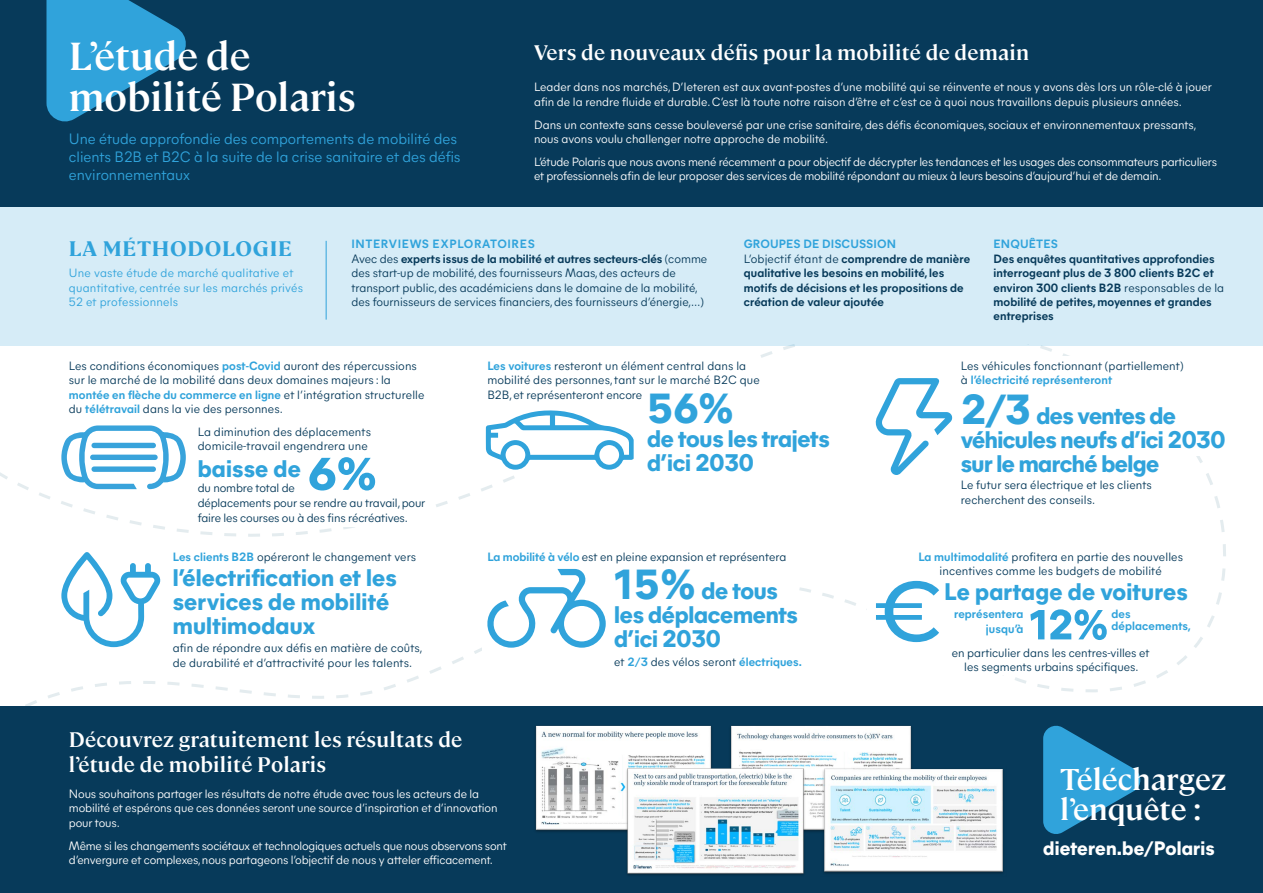
<style>
.page{position:relative;width:1263px;height:893px;background:#fff}
.page>*{position:absolute;margin:0;border:0;box-sizing:border-box;transform-origin:0 0}
.t1{font:800 42px "Mier A";color:#30a3db}
.t2{font:600 39px/40.5px "Cambon";color:#fff}
.t3{font:600 30px/30px "Cambon";color:#fff}
.t4{font:800 24px/24px "Mier A";letter-spacing:-.01em;color:#30a3db}
.t5{font:800 24px/24px "Mier A";letter-spacing:.01em;color:#30a3db}
.t6{font:600 21px/25.2px "Cambon";letter-spacing:.01em;color:#fff}
.t7{font:700 21px "Cambon";letter-spacing:.035em;color:#30a3db}
.t8{font:800 19.5px "Mier A";letter-spacing:.01em;color:#fff}
.t9{font:15px/18px "Mier A";color:#30a3db}
.t10{font:12px/14.4px "Mier A";letter-spacing:.01em;color:#073a5a}
.t11{font:12px/14.4px "Mier A";letter-spacing:-.01em;color:#fff}
.t12{font:700 12px/14.4px "Mier A";letter-spacing:.01em;color:#073a5a}
.t13{font:12px/14.4px "Mier A";letter-spacing:.02em;color:#30a3db}
.t14{font:12px/15px "Mier A";letter-spacing:-.01em;color:#073a5a}
.t15{font:700 12px/14.4px "Mier A";letter-spacing:.01em;color:#30a3db;text-align:right}
.s1{font-weight:700;color:#30a3db}
.s2{font-weight:700}
.s3{color:#30a3db}
.s4{font-weight:400}
.s5{font-size:42px}
</style>
<div class="page">
<svg style="left:1192px;top:456px;width:59px;height:251px"></svg>
<svg style="left:87px;top:345px;width:1105px;height:362px"></svg>
<div style="left:483px;top:545px;width:309px;height:141px;background:#fff"></div>
<div style="left:868px;top:567px;width:232px;height:108px;background:#fff"></div>
<div style="left:200px;top:490px;width:235px;height:37px;background:#fff"></div>
<div style="left:512px;top:357px;width:241px;height:118px;background:#fff"></div>
<div style="left:961px;top:357px;width:248px;height:99px;background:#fff"></div>
<div style="left:0;top:188px;width:1263px;height:157px;background:#d6ecf7"></div>
<div style="left:0;top:707px;width:1263px;height:186px;background:#073a5a"></div>
<div style="left:0;top:0;width:1263px;height:207px;background:#073a5a"></div>
<svg style="left:46px;top:0;width:140px;height:122px"></svg>
<svg style="left:1043px;top:725px;width:98px;height:109px"></svg>
<svg style="left:309px;top:457px;width:66px;height:33px"></svg>
<svg style="left:0;top:345px;width:186px;height:167px"></svg>
<svg style="left:486px;top:410px;width:148px;height:60px"></svg>
<svg style="left:397px;top:569px;width:323px;height:118px"></svg>
<svg style="left:780px;top:345px;width:400px;height:130px"></svg>
<svg style="left:0;top:552px;width:376px;height:155px"></svg>
<svg style="left:792px;top:578px;width:315px;height:108px"></svg>
<img style="left:535px;top:725px;width:177px;height:107px">
<img style="left:730px;top:725px;width:182px;height:107px">
<img style="left:624px;top:766px;width:182px;height:109px">
<img style="left:821px;top:766px;width:183px;height:108px">
<hr style="left:326px;top:241px;width:1px;height:79px;background:#30a3db">
<p class="t2" style="left:69px;top:33px;width:288px">L’étude de mobilité Polaris</p>
<p class="t9" style="left:69px;top:129px;width:393px">Une étude approfondie des comportements de mobilité des clients B2B et B2C à la suite de la crise sanitaire et des défis environnementaux</p>
<p class="t6" style="left:534px;top:38px;width:496px">Vers de nouveaux défis pour la mobilité de demain</p>
<p class="t11" style="left:534px;top:79px;width:679px">Leader dans nos marchés, D’Ieteren est aux avant-postes d’une mobilité qui se réinvente et nous y avons dès lors un rôle-clé à jouer afin de la rendre fluide et durable. C’est là toute notre raison d’être et c’est ce à quoi nous travaillons depuis plusieurs années.</p>
<p class="t11" style="left:534px;top:116px;width:664px">Dans un contexte sans cesse bouleversé par une crise sanitaire, des défis économiques, sociaux et environnementaux pressants, nous avons voulu challenger notre approche de mobilité.</p>
<p class="t11" style="left:534px;top:154px;width:684px">L’étude Polaris que nous avons mené récemment a pour objectif de décrypter les tendances et les usages des consommateurs particuliers et professionnels afin de leur proposer des services de mobilité répondant au mieux à leurs besoins d’aujourd’hui et de demain.</p>
<p class="t7" style="left:69px;top:233px;width:224px">LA MÉTHODOLOGIE</p>
<p class="t10" style="left:351px;top:236px;width:357px"><span class="s1">INTERVIEWS EXPLORATOIRES<br></span>Avec des <span class="s2">experts issus de la mobilité et autres secteurs-clés</span> (comme des start-up de mobilité, des fournisseurs Maas, des acteurs de transport public, des académiciens dans le domaine de la mobilité, des fournisseurs de services financiers, des fournisseurs d’énergie,…)</p>
<p class="t12" style="left:744px;top:236px;width:228px"><span class="s3">GROUPES DE DISCUSSION<br></span><span class="s4">L’objectif étant de</span> comprendre de manière qualitative les besoins en mobilité, les motifs de décisions et les propositions de création de valeur ajoutée</p>
<p class="t12" style="left:993px;top:236px;width:232px"><span class="s3">ENQUÊTES<br></span>Des enquêtes quantitatives approfondies interrogeant plus de 3 800 clients B2C et environ 300 clients B2B <span class="s4">responsables de la </span>mobilité de petites, moyennes et grandes entreprises</p>
<p class="t10" style="left:69px;top:358px;width:357px">Les conditions économiques <span class="s1">post-Covid</span> auront des répercussions sur le marché de la mobilité dans deux domaines majeurs : la <span class="s1">montée en flèche du commerce en ligne</span> et l’intégration structurelle du <span class="s1">télétravail</span> dans la vie des personnes.</p>
<p class="t13" style="left:69px;top:265px;width:236px">Une vaste étude de marché qualitative et quantitative, centrée sur les marchés privés<br>52 et professionnels</p>
<p class="t10" style="left:961px;top:358px;width:224px">Les véhicules fonctionnant (partiellement) à <span class="s1">l’électricité représenteront</span></p>
<p class="t10" style="left:487px;top:358px;width:274px"><span class="s1">Les voitures</span> resteront un élément central dans la mobilité des personnes, tant sur le marché B2C que<br>B2B, et représenteront encore</p>
<p class="t1" style="left:647px;top:378px;width:87px">56%</p>
<p class="t4" style="left:647px;top:425px;width:184px">de tous les trajets d’ici 2030</p>
<p class="t4" style="left:961px;top:402px;width:266px"><span class="s5">2/3</span> des ventes de véhicules neufs d’ici 2030</p>
<p class="t10" style="left:198px;top:423px;width:175px">La diminution des déplacements domicile-travail engendrera une</p>
<p class="t5" style="left:198px;top:455px;width:105px">baisse de</p>
<p class="t4" style="left:961px;top:450px;width:200px">sur le marché belge</p>
<p class="t14" style="left:198px;top:479px;width:229px">du nombre total de<br>déplacements pour se rendre au travail, pour faire les courses ou à des fins récréatives.</p>
<p class="t10" style="left:961px;top:477px;width:192px">Le futur sera électrique et les clients recherchent des conseils.</p>
<p class="t10" style="left:173px;top:549px;width:245px"><span class="s1">Les clients B2B</span> opéreront le changement vers</p>
<p class="t5" style="left:173px;top:564px;width:226px">l’électrification et les services de mobilité multimodaux</p>
<p class="t10" style="left:173px;top:640px;width:251px">afin de répondre aux défis en matière de coûts, de durabilité et d’attractivité pour les talents.</p>
<p class="t6" style="left:69px;top:725px;width:395px">Découvrez gratuitement les résultats de l’étude de mobilité Polaris</p>
<p class="t10" style="left:487px;top:549px;width:300px"><span class="s1">La mobilité à vélo</span> est en pleine expansion et représentera</p>
<p class="t4" style="left:614px;top:577px;width:185px"><span class="s5">15%</span> de tous les déplacements d’ici 2030</p>
<p class="t10" style="left:614px;top:654px;width:189px">et <span class="s1">2/3</span> des vélos seront <span class="s1">électriques.</span></p>
<p class="t11" style="left:69px;top:786px;width:430px">Nous souhaitons partager les résultats de notre étude avec tous les acteurs de la mobilité et espérons que ces données seront une source d’inspiration et d’innovation pour tous.</p>
<p class="t11" style="left:69px;top:838px;width:439px">Même si les changements sociétaux et technologiques actuels que nous observons sont d’envergure et complexes, nous partageons l’objectif de nous y atteler efficacement.</p>
<p class="t10" style="left:918px;top:548px;width:266px;text-align:center"><span class="s1">La multimodalité</span> profitera en partie des nouvelles incentives comme les budgets de mobilité</p>
<p class="t5" style="left:944px;top:578px;width:245px">Le partage de voitures</p>
<p class="t15" style="left:954px;top:606px;width:71px">représentera jusqu’à</p>
<p class="t15" style="left:1111px;top:607px;width:81px;line-height:12px;text-align:left">des déplacements,</p>
<p class="t10" style="left:952px;top:645px;width:199px;text-align:center">en particulier dans les centres-villes et les segments urbains spécifiques.</p>
<p class="t3" style="left:1060px;top:762px;width:168px">Téléchargez l’enquête :</p>
<p class="t8" style="left:1043px;top:834px;width:173px">dieteren.be/Polaris</p>
</div>
